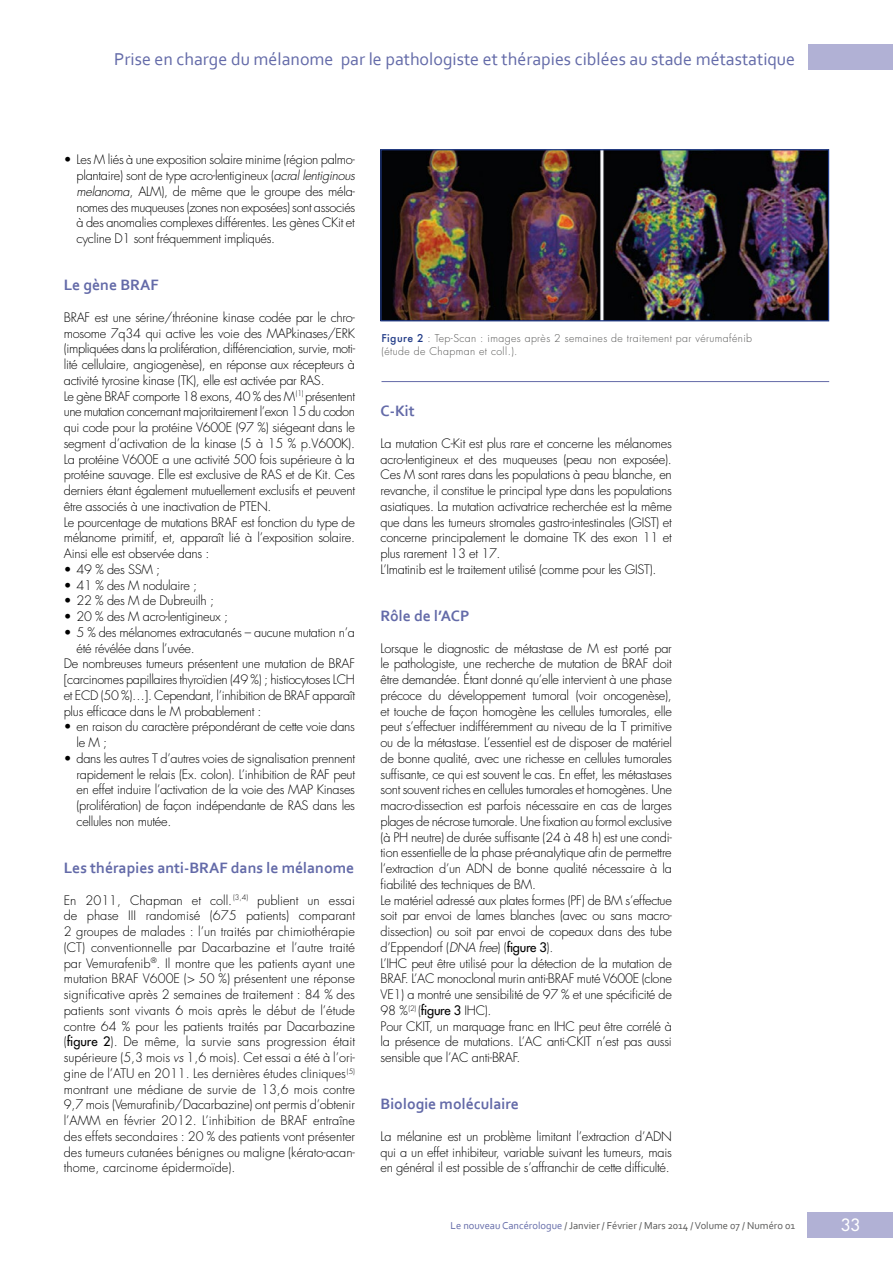
<style>
.page{position:relative;width:893px;height:1263px;background:#fff}
.page>*{position:absolute;margin:0;border:0;box-sizing:border-box;transform-origin:0 0}
.t1{font:18px "Corbel";color:#636aa8}
.t2{font:16.5px "Futura";color:#fff}
.t3{font:700 15.75px "Corbel";color:#636aa8}
.t4{font:300 12.75px/15.8px "Futura";letter-spacing:-.02em;color:#000;text-align:justify}
.t5{font:300 10.5px/13.5px "Futura";letter-spacing:.04em;color:#575756}
.t6{font:10.5px "Corbel";color:#575756}
.s1{font-style:italic}
.s2{font-weight:400}
.s3{font-weight:500;color:#213b87}
.s4{color:#636aa8}
</style>
<div class="page">
<div style="left:808px;top:1212px;width:85px;height:25px;background:#b1b1d5"></div>
<div style="left:808px;top:44px;width:85px;height:26px;background:#b1b1d5"></div>
<img style="left:382px;top:151px;width:445px;height:168px">
<div style="left:380px;top:149px;width:449px;height:172px;border:1px solid #213b87"></div>
<hr style="left:381px;top:381px;width:448px;height:1px;background:#636aa8">
<h1 class="t1" style="left:114px;top:48px;width:682px">Prise en charge du mélanome par le pathologiste et thérapies ciblées au stade métastatique</h1>
<p class="t4" style="left:77px;top:152px;width:280px;text-indent:-13px">• Les M liés à une exposition solaire minime (région palmo&shy;plantaire) sont de type acro-lentigineux (<span class="s1">acral lentiginous melanoma</span>, ALM), de même que le groupe des méla&shy;nomes des muqueuses (zones non exposées) sont associés à des anomalies complexes différentes. Les gènes CKit et cycline D1 sont fréquemment impliqués.</p>
<p class="t3" style="left:64px;top:275px;width:96px">Le gène BRAF</p>
<p class="t4" style="left:64px;top:310px;width:293px;text-align:left">BRAF est une sérine/thréonine kinase codée par le chro&shy;mosome 7q34 qui active les voie des MAPkinases/ERK (impliquées dans la prolifération, différenciation, survie, moti&shy;lité cellulaire, angiogenèse), en réponse aux récepteurs à activité tyrosine kinase (TK), elle est activée par RAS.<br>Le gène BRAF comporte 18 exons, 40 % des M<sup>(1)</sup> présentent une mutation concernant majoritairement l’exon 15 du codon qui code pour la protéine V600E (97 %) siégeant dans le segment d’activation de la kinase (5 à 15 % p.V600K).<br>La protéine V600E a une activité 500 fois supérieure à la protéine sauvage. Elle est exclusive de RAS et de Kit. Ces derniers étant également mutuellement exclusifs et peuvent être associés à une inactivation de PTEN.<br>Le pourcentage de mutations BRAF est fonction du type de mélanome primitif, et, apparaît lié à l’exposition solaire.<br>Ainsi elle est observée dans :</p>
<p class="t4" style="left:64px;top:562px;width:98px">• 49 % des SSM ;</p>
<p class="t4" style="left:64px;top:577px;width:135px">• 41 % des M nodulaire ;</p>
<p class="t4" style="left:64px;top:593px;width:152px">• 22 % des M de Dubreuilh ;</p>
<p class="t4" style="left:64px;top:609px;width:166px">• 20 % des M acro-lentigineux ;</p>
<p class="t4" style="left:64px;top:625px;width:293px">• 5 % des mélanomes extracutanés – aucune mutation n’a</p>
<p class="t4" style="left:77px;top:640px;width:120px">été révélée dans l’uvée.</p>
<p class="t4" style="left:64px;top:656px;width:293px">De nombreuses tumeurs présentent une mutation de BRAF</p>
<p class="t4" style="left:64px;top:672px;width:293px">[carcinomes papillaires thyroïdien (49 %) ; histiocytoses LCH</p>
<p class="t4" style="left:64px;top:688px;width:293px">et ECD (50 %)…]. Cependant, l’inhibition de BRAF apparaît</p>
<p class="t4" style="left:64px;top:703px;width:199px">plus efficace dans le M probablement :</p>
<p class="t4" style="left:77px;top:719px;width:280px;text-indent:-13px">• en raison du caractère prépondérant de cette voie dans le M ;</p>
<p class="t4" style="left:77px;top:751px;width:280px;text-indent:-13px">• dans les autres T d’autres voies de signalisation prennent rapidement le relais (Ex. colon). L’inhibition de RAF peut en effet induire l’activation de la voie des MAP Kinases (prolifération) de façon indépendante de RAS dans les cellules non mutée.</p>
<p class="t3" style="left:64px;top:858px;width:292px">Les thérapies anti-BRAF dans le mélanome</p>
<p class="t4" style="left:64px;top:892px;width:293px">En 2011, Chapman et coll.<sup>(3,4)</sup> publient un essai de phase III randomisé (675 patients) comparant 2 groupes de malades : l’un traités par chimiothérapie (CT) conventionnelle par Dacarbazine et l’autre traité par Vemurafenib<sup>®</sup>. Il montre que les patients ayant une mutation BRAF V600E (&gt; 50 %) présentent une réponse significative après 2 semaines de traitement : 84 % des patients sont vivants 6 mois après le début de l’étude contre 64 % pour les patients traités par Dacarbazine (<span class="s2">figure 2</span>). De même, la survie sans progression était supérieure (5,3 mois <span class="s1">vs</span> 1,6 mois). Cet essai a été à l’ori&shy;gine de l’ATU en 2011. Les dernières études cliniques<sup>(5) </sup>montrant une médiane de survie de 13,6 mois contre 9,7 mois (Vemurafinib/Dacarbazine) ont permis d’obtenir l’AMM en février 2012. L’inhibition de BRAF entraîne des effets secondaires : 20 % des patients vont présenter des tumeurs cutanées bénignes ou maligne (kérato-acan&shy;thome, carcinome épidermoïde).</p>
<p class="t5" style="left:381px;top:332px;width:372px"><span class="s3">Figure 2</span> : Tep-Scan : images après 2 semaines de traitement par vérumafénib (étude de Chapman et coll.).</p>
<p class="t3" style="left:381px;top:401px;width:36px">C-Kit</p>
<p class="t4" style="left:381px;top:436px;width:293px;text-align:left">La mutation C-Kit est plus rare et concerne les mélanomes acro-lentigineux et des muqueuses (peau non exposée).<br>Ces M sont rares dans les populations à peau blanche, en revanche, il constitue le principal type dans les populations asiatiques. La mutation activatrice recherchée est la même que dans les tumeurs stromales gastro-intestinales (GIST) et concerne principalement le domaine TK des exon 11 et plus rarement 13 et 17.<br>L’Imatinib est le traitement utilisé (comme pour les GIST).</p>
<p class="t3" style="left:381px;top:606px;width:90px">Rôle de l’ACP</p>
<p class="t4" style="left:381px;top:640px;width:293px;text-align:left">Lorsque le diagnostic de métastase de M est porté par le pathologiste, une recherche de mutation de BRAF doit être demandée. Étant donné qu’elle intervient à une phase précoce du développement tumoral (voir oncogenèse), et touche de façon homogène les cellules tumorales, elle peut s’effectuer indifféremment au niveau de la T primitive ou de la métastase. L’essentiel est de disposer de matériel de bonne qualité, avec une richesse en cellules tumorales suffisante, ce qui est souvent le cas. En effet, les métastases sont souvent riches en cellules tumorales et homogènes. Une macro-dissection est parfois nécessaire en cas de larges plages de nécrose tumorale. Une fixation au formol exclusive (à PH neutre) de durée suffisante (24 à 48 h) est une condi&shy;tion essentielle de la phase pré-analytique afin de permettre l’extraction d’un ADN de bonne qualité nécessaire à la fiabilité des techniques de BM.<br>Le matériel adressé aux plates formes (PF) de BM s’effectue soit par envoi de lames blanches (avec ou sans macro&shy;dissection) ou soit par envoi de copeaux dans des tube d’Eppendorf (<span class="s1">DNA free</span>) (<span class="s2">figure 3</span>).<br>L’IHC peut être utilisé pour la détection de la mutation de BRAF. L’AC monoclonal murin anti-BRAF muté V600E (clone VE1) a montré une sensibilité de 97 % et une spécificité de 98 %<sup>(2)</sup> (<span class="s2">figure 3</span> IHC).<br>Pour CKIT, un marquage franc en IHC peut être corrélé à la présence de mutations. L’AC anti-CKIT n’est pas aussi sensible que l’AC anti-BRAF.</p>
<p class="t3" style="left:381px;top:1094px;width:140px">Biologie moléculaire</p>
<p class="t4" style="left:381px;top:1129px;width:293px">La mélanine est un problème limitant l’extraction d’ADN qui a un effet inhibiteur, variable suivant les tumeurs, mais en général il est possible de s’affranchir de cette difficulté.</p>
<p class="t6" style="left:451px;top:1218px;width:346px"><span class="s4">Le nouveau Cancérologue</span> / Janvier / Février / Mars 2014 / Volume 07 / Numéro 01</p>
<p class="t2" style="left:841px;top:1215px;width:21px">33</p>
</div>
